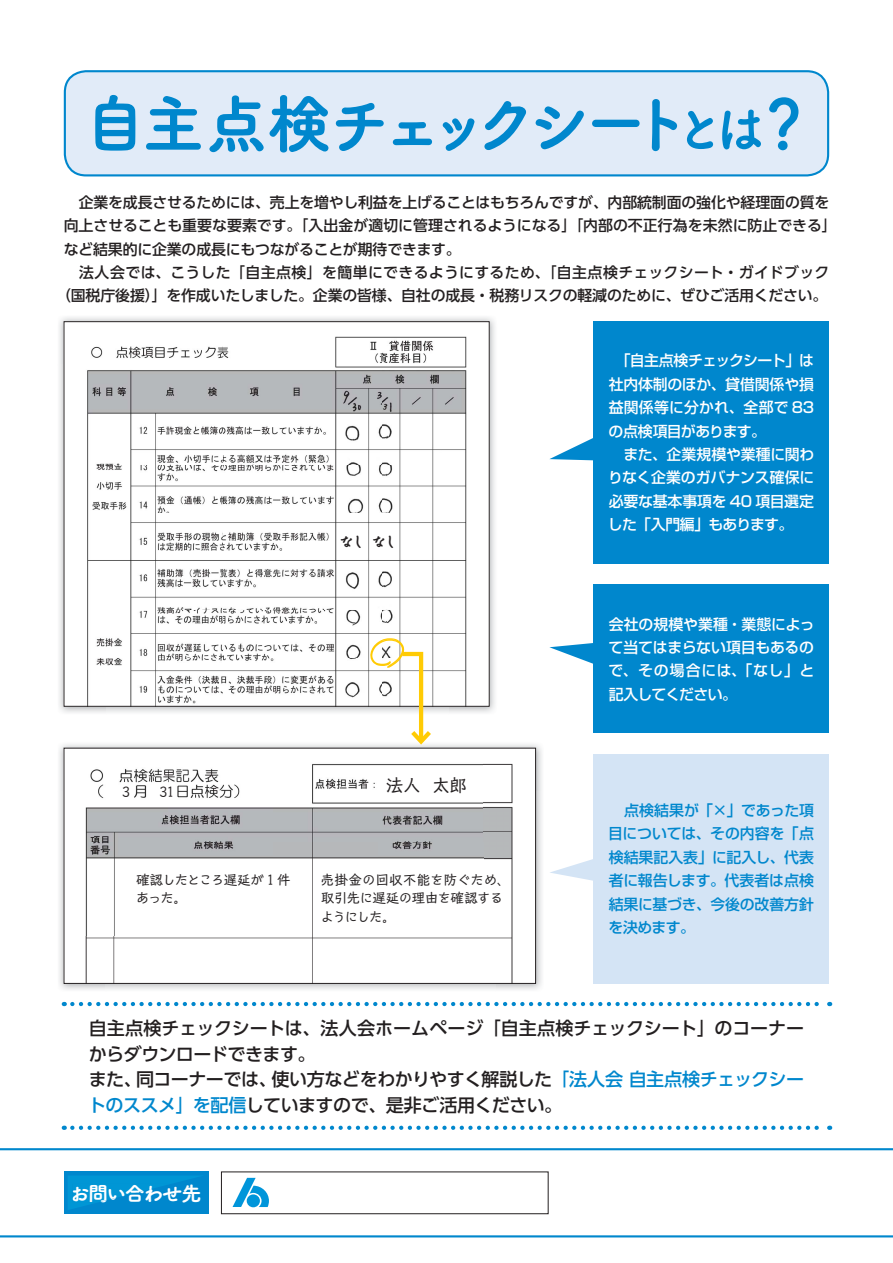
<style>
.page{position:relative;width:893px;height:1263px;background:#fff}
.page>*{position:absolute;margin:0;border:0;box-sizing:border-box;transform-origin:0 0}
.t1{font:63.75px "Tsuku A Rd Gothic Std E 90 pv RKSJ H";letter-spacing:-.13em;color:#0087cd}
.t2{font:20.25px "Tsuku A Rd Gothic Std E 90 pv RKSJ H";letter-spacing:-.075em;color:#fff}
.t3{font:18px/25.5px "UD Shin Go Pro Medium 90 pv RKSJ H";letter-spacing:-.025em;color:#231f20}
.t4{font:18px "Talking Std Regular 90 pv RKSJ H";color:#231f20}
.t5{font:14.85px "UD Shin Go Pro Medium 90 pv RKSJ H";letter-spacing:-.005em;color:#231f20}
.t6{font:14.85px/23.4px "Shin Go Pro Medium 90 pv RKSJ H";letter-spacing:-.015em;color:#fff;text-align:justify}
.t7{font:14.85px/23.4px "Shin Go Pro Medium 90 pv RKSJ H";letter-spacing:-.005em;color:#0087cd;text-align:justify}
.t8{font:14.85px "UD Shin Go Pro Medium 90 pv RKSJ H";letter-spacing:.025em;color:#231f20}
.t9{font:14.85px "Kafu Marker Std B 90 pv RKSJ H";color:#231f20}
.t10{font:13.8px/18.8px "Talking Std Regular 90 pv RKSJ H";letter-spacing:-.055em;color:#231f20}
.t11{font:13.8px/18.8px "Talking Std Regular 90 pv RKSJ H";letter-spacing:-.095em;color:#231f20}
.s1{font-size:51px}
.s2{color:#0087cd}
</style>
<div class="page">
<svg style="left:0;top:1148px;width:893px;height:89px"></svg>
<div style="left:221px;top:1172px;width:327px;height:42px;background:#fff"></div>
<div style="left:221px;top:1171px;width:327px;height:43px;border:1px solid #231f20"></div>
<svg style="left:233px;top:1178px;width:36px;height:29px"></svg>
<div style="left:64px;top:1171px;width:144px;height:43px;background:#0087cd"></div>
<svg style="left:68px;top:1176px;width:131px;height:34px"></svg>
<svg style="left:72px;top:1126px;width:758px;height:4px"></svg>
<svg style="left:72px;top:1002px;width:758px;height:4px"></svg>
<img style="left:59px;top:744px;width:483px;height:47px">
<img style="left:59px;top:791px;width:47px;height:199px">
<img style="left:496px;top:791px;width:46px;height:199px">
<img style="left:66px;top:750px;width:468px;height:232px">
<div style="left:64px;top:748px;width:472px;height:236px;border:1px solid #231f20"></div>
<svg style="left:550px;top:859px;width:43px;height:22px"></svg>
<svg style="left:549px;top:438px;width:44px;height:23px"></svg>
<div style="left:593px;top:754px;width:236px;height:230px;background:#d4e4f5"></div>
<svg style="left:549px;top:643px;width:44px;height:21px"></svg>
<div style="left:593px;top:584px;width:236px;height:149px;background:#0087cd"></div>
<div style="left:593px;top:321px;width:236px;height:243px;background:#0087cd"></div>
<img style="left:59px;top:317px;width:436px;height:48px">
<img style="left:59px;top:365px;width:47px;height:348px">
<img style="left:449px;top:365px;width:46px;height:348px">
<img style="left:106px;top:706px;width:343px;height:7px">
<img style="left:66px;top:323px;width:421px;height:381px">
<svg style="left:369px;top:638px;width:66px;height:110px"></svg>
<div style="left:65px;top:71px;width:763px;height:104px;background:#e1ebf8;border-radius:21px"></div>
<div style="left:64px;top:70px;width:765px;height:106px;border:2px solid #0087cd;border-radius:21px"></div>
<div style="left:339px;top:530px;width:26px;height:23px;background:#fff"></div>
<div style="left:371px;top:530px;width:26px;height:23px;background:#fff"></div>
<h1 class="t1" style="left:83px;top:100px;width:733px">自主点検チェックシート<span class="s1">とは</span>？</h1>
<p class="t5" style="left:64px;top:197px;width:767px">　企業を成長させるためには、売上を増やし利益を上げることはもちろんですが、内部統制面の強化や経理面の質を</p>
<p class="t5" style="left:64px;top:220px;width:775px">向上させることも重要な要素です。「入出金が適切に管理されるようになる」「内部の不正行為を未然に防止できる」</p>
<p class="t5" style="left:64px;top:243px;width:399px">など結果的に企業の成長にもつながることが期待できます。</p>
<p class="t8" style="left:64px;top:267px;width:767px">　法人会では、こうした「自主点検」を簡単にできるようにするため、「自主点検チェックシート・ガイドブック</p>
<p class="t5" style="left:56px;top:290px;width:773px">（国税庁後援）」を作成いたしました。企業の皆様、自社の成長・税務リスクの軽減のために、ぜひご活用ください。</p>
<p class="t9" style="left:339px;top:536px;width:61px">なしなし</p>
<p class="t10" style="left:122px;top:784px;width:10px">3</p>
<p class="t10" style="left:159px;top:784px;width:17px">31</p>
<p class="t4" style="left:386px;top:778px;width:83px">法人 太郎</p>
<p class="t11" style="left:136px;top:872px;width:157px">確認したところ遅延が 1 件あった。</p>
<p class="t10" style="left:320px;top:872px;width:192px">売掛金の回収不能を防ぐため、取引先に遅延の理由を確認するようにした。</p>
<p class="t6" style="left:608px;top:351px;width:208px;text-align:left;text-indent:8px">「自主点検チェックシート」は社内体制のほか、貸借関係や損益関係等に分かれ、全部で 83の点検項目があります。<br>　また、企業規模や業種に関わりなく企業のガバナンス確保に必要な基本事項を 40 項目選定した「入門編」もあります。</p>
<p class="t6" style="left:609px;top:614px;width:207px">会社の規模や業種・業態によって当てはまらない項目もあるので、その場合には、「なし」と記入してください。</p>
<p class="t7" style="left:608px;top:801px;width:207px">　点検結果が「×」であった項目については、その内容を「点検結果記入表」に記入し、代表者に報告します。代表者は点検結果に基づき、今後の改善方針を決めます。</p>
<p class="t3" style="left:88px;top:1018px;width:718px">自主点検チェックシートは、法人会ホームページ「自主点検チェックシート」のコーナーからダウンロードできます。<br>また、同コーナーでは、使い方などをわかりやすく解説した<span class="s2">「法人会 自主点検チェックシートのススメ」を配信</span>していますので、是非ご活用ください。</p>
<h2 class="t2" style="left:70px;top:1185px;width:133px">お問い合わせ先</h2>
</div>
